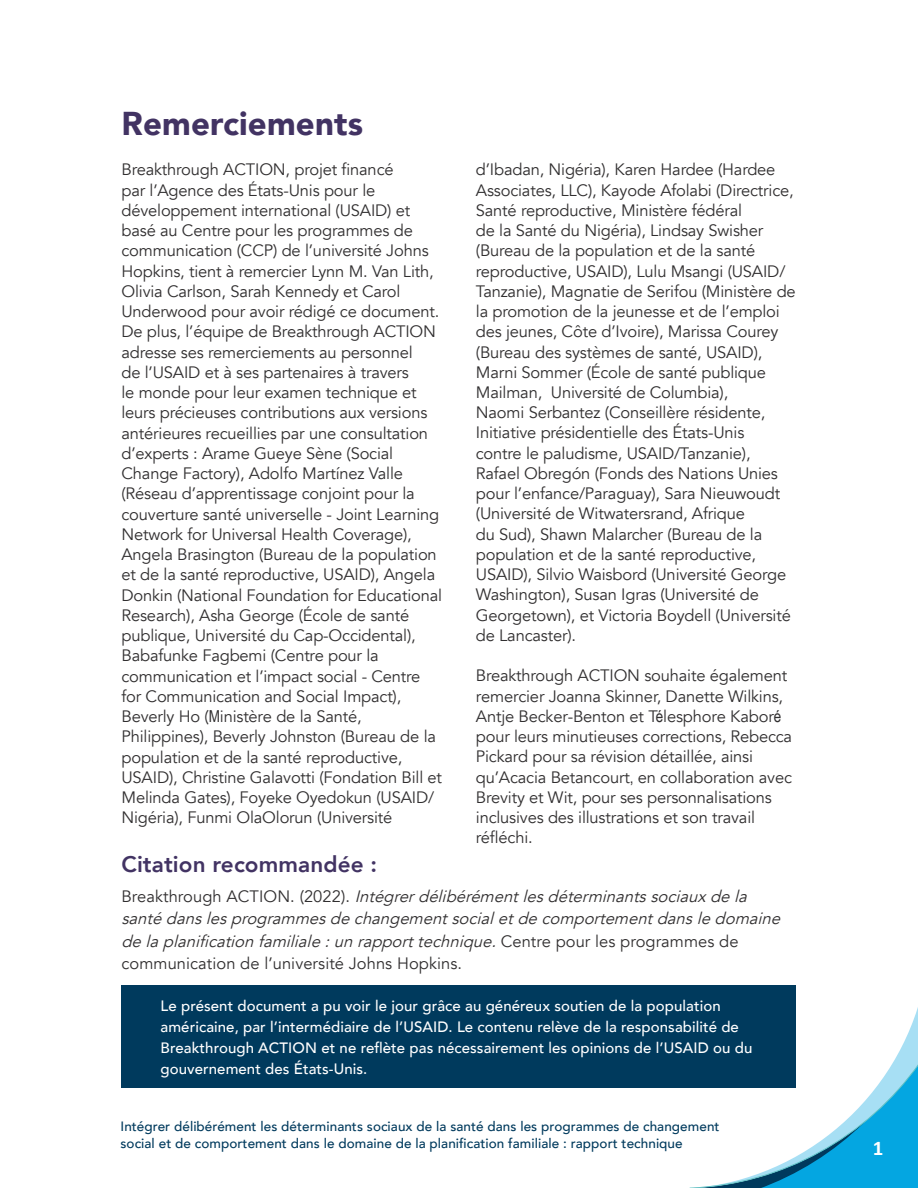
<style>
.page{position:relative;width:918px;height:1188px;background:#fff}
.page>*{position:absolute;margin:0;border:0;box-sizing:border-box;transform-origin:0 0}
.Body_Copy_2_col{font:900 33px "Avenir";letter-spacing:.005em;color:#423363}
.Body_Copy_2_col-2{font:800 22.5px "Avenir";letter-spacing:.005em;color:#423363}
.t1{font:700 21px "Calibri";color:#fff}
.Body_Copy_2_col-3{font:16.5px/20.2px "Avenir";letter-spacing:-.01em;color:#312f30}
.Body_Copy{font:italic 16.5px/22.5px "Avenir";color:#312f30}
.Body_Copy-2{font:500 15px/21px "Avenir";letter-spacing:.005em;color:#fff}
.t2{font:500 13.5px/16.5px "Avenir";letter-spacing:.005em;color:#003a5d}
.s1{font-family:"Arial Narrow"}
.s2{font-style:normal}
</style>
<div class="page">
<svg style="left:897px;top:1007px;width:21px;height:48px"></svg>
<svg style="left:689px;top:1055px;width:229px;height:133px"></svg>
<div style="left:122px;top:986px;width:674px;height:102px;background:#003a5d"></div>
<p class="Body_Copy_2_col" style="left:122px;top:95px;width:243px">Remerciements</p>
<p class="Body_Copy_2_col-3" style="left:122px;top:160px;width:322px">Breakthrough ACTION, projet financé<br>par l’Agence des États-Unis pour le développement international (USAID) et basé au Centre pour les programmes de communication (CCP) de l’université Johns Hopkins, tient à remercier Lynn M. Van Lith, Olivia Carlson, Sarah Kennedy et Carol Underwood pour avoir rédigé ce document.<br>De plus, l’équipe de Breakthrough ACTION adresse ses remerciements au personnel<br>de l’USAID et à ses partenaires à travers<br>le monde pour leur examen technique et leurs précieuses contributions aux versions antérieures recueillies par une consultation d’experts : Arame Gueye Sène (Social Change Factory), Adolfo Martínez Valle (Réseau d’apprentissage conjoint pour la couverture santé universelle - Joint Learning Network for Universal Health Coverage), Angela Brasington (Bureau de la population et de la santé reproductive, USAID), Angela Donkin (National Foundation for Educational Research), Asha George (École de santé publique, Université du Cap-Occidental), Babafunke Fagbemi (Centre pour la communication et l’impact social - Centre for Communication and Social Impact), Beverly Ho (<span class="s1">M</span>inistère de la Santé, Philippines), Beverly Johnston (Bureau de la population et de la santé reproductive, USAID), Christine Galavotti (Fondation Bill et Melinda Gates), Foyeke Oyedokun (USAID/ Nigéria), Funmi OlaOlorun (Université</p>
<p class="Body_Copy_2_col-2" style="left:122px;top:847px;width:257px">Citation recommandée :</p>
<p class="Body_Copy_2_col-3" style="left:476px;top:160px;width:321px">d’Ibadan, Nigéria), Karen Hardee (Hardee Associates, LLC), Kayode Afolabi (Directrice, Santé reproductive, Ministère fédéral<br>de la Santé du Nigéria), Lindsay Swisher (Bureau de la population et de la santé reproductive, USAID), Lulu Msangi (USAID/ Tanzanie), Magnatie de Serifou (Ministère de la promotion de la jeunesse et de l’emploi des jeunes, Côte d’Ivoire), Marissa Courey (Bureau des systèmes de santé, USAID), Marni Sommer (École de santé publique Mailman, Université de Columbia),<br>Naomi Serbantez (Conseillère résidente, Initiative présidentielle des États-Unis<br>contre le paludisme, USAID/Tanzanie), Rafael Obregón (Fonds des Nations Unies pour l’enfance/Paraguay), Sara Nieuwoudt (Université de Witwatersrand, Afrique<br>du Sud), Shawn Malarcher (Bureau de la population et de la santé reproductive, USAID), Silvio Waisbord (Université George Washington), Susan Igras (Université de Georgetown), et Victoria Boydell (Université de Lancaster).</p>
<p class="Body_Copy_2_col-3" style="left:476px;top:666px;width:318px">Breakthrough ACTION souhaite également remercier Joanna Skinner, Danette Wilkins, Antje Becker-Benton et T<span class="s1">é</span>lesphore Kabor<span class="s1">é </span>pour leurs minutieuses corrections, Rebecca Pickard pour sa révision détaillée, ainsi qu’Acacia Betancourt<span class="s1">,</span> en collaboration avec Brevity et Wit, pour ses personnalisations inclusives des illustrations et son travail réfléchi.</p>
<p class="Body_Copy" style="left:121px;top:885px;width:665px"><span class="s2">B re a kt h ro u g h A C T I O N . ( 2 0 2 2 ) .</span> Intégrerdélibérémentlesdéterminantssociauxde la santé danslesprogrammesde changementsocialetde comportementdansle domaine de laplanification familiale :un rapporttechnique.<span class="s2">C e n t re p o u r l e s p ro g ra m m e s d e communication de l’université Johns Hopkins.</span></p>
<p class="Body_Copy-2" style="left:161px;top:994px;width:593px">Le présent document a pu voir le jour grâce au généreux soutien de la population américaine, par l’intermédiaire de l’USAID. Le contenu relève de la responsabilité de Breakthrough ACTION et ne reflète pas nécessairement les opinions de l’USAID ou du gouvernement des États-Unis.</p>
<p class="t2" style="left:121px;top:1118px;width:601px">Intégrer délibérément les déterminants sociaux de la santé dans les programmes de changement social et de comportement dans le domaine de la planification familiale : rapport technique</p>
<p class="t1" style="left:873px;top:1135px;width:12px">1</p>
</div>
